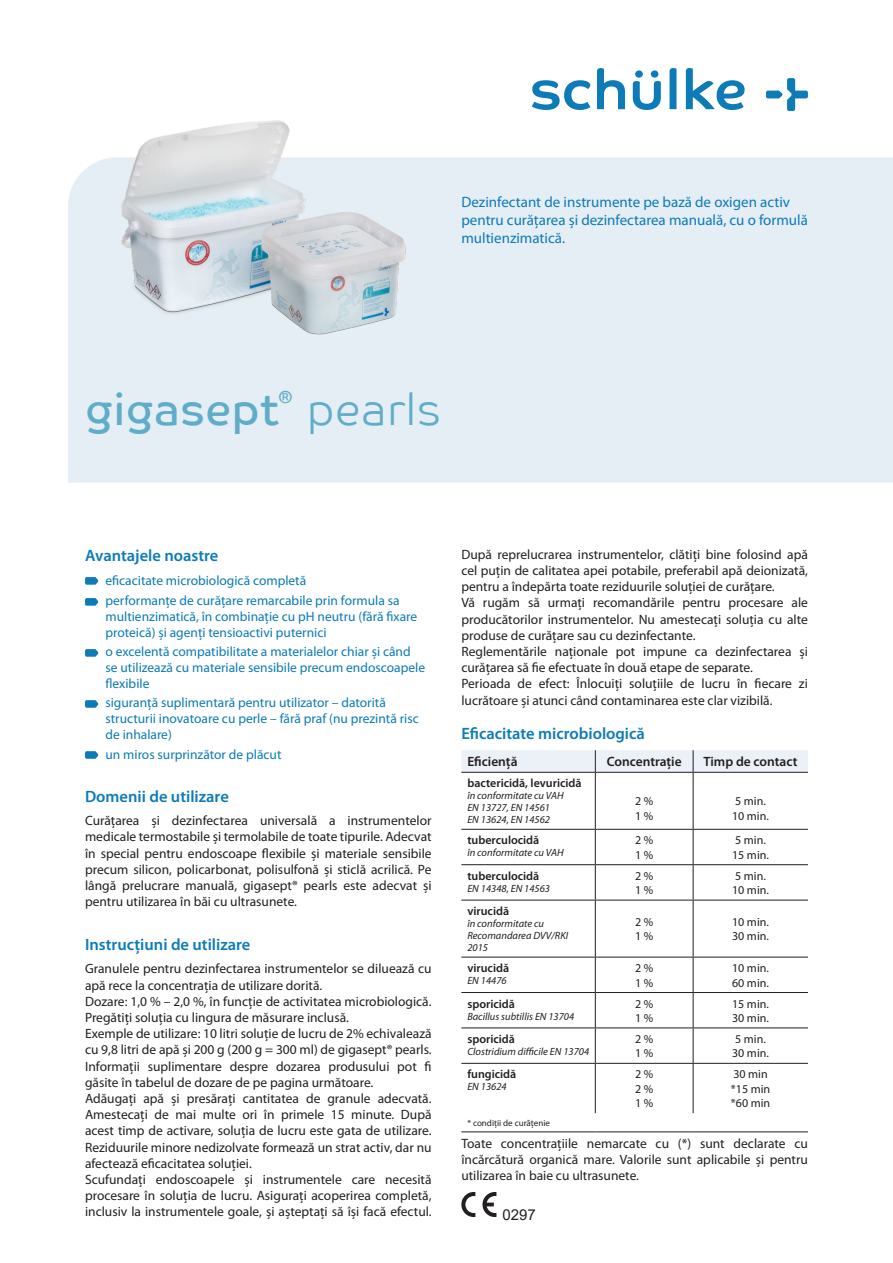
<style>
.page{position:relative;width:893px;height:1263px;background:#fff}
.page>*{position:absolute;margin:0;border:0;box-sizing:border-box;transform-origin:0 0}
.t1{font:44.55px "Co Text";color:#5fadc8}
.t2{font:44.55px "Co Text Lt";color:#5fadc8}
.t3{font:17.55px "Co Text";color:#5fadc8}
.t4{font:600 16.5px "Myriad Pro";color:#0c7bb8}
.t5{font:15px/18px "Myriad Pro";color:#0c7bb8}
.t6{font:15px "Arial";color:#231f20}
.t7{font:13.5px/16.2px "Myriad Pro";color:#231f20;text-align:justify}
.t8{font:13.5px/16.2px "Myriad Pro";color:#0c7bb8}
.t9{font:600 13.5px "Myriad Pro";color:#231f20}
.t10{font:12px/14.4px "Myriad Pro";color:#231f20}
.t11{font:600 12px "Myriad Pro";color:#231f20}
.t12{font:italic 10.5px/12px "Myriad Pro";color:#231f20}
.t13{font:9px "Myriad Pro";color:#231f20}
</style>
<div class="page">
<div style="left:68px;top:157px;width:825px;height:326px;background:#e5eef4"></div>
<svg style="left:633px;top:70px;width:28px;height:40px"></svg>
<svg style="left:532px;top:80px;width:58px;height:30px"></svg>
<svg style="left:597px;top:68px;width:28px;height:41px"></svg>
<svg style="left:669px;top:68px;width:7px;height:41px"></svg>
<svg style="left:686px;top:68px;width:59px;height:42px"></svg>
<svg style="left:766px;top:78px;width:42px;height:33px"></svg>
<svg style="left:85px;top:577px;width:13px;height:8px"></svg>
<svg style="left:85px;top:598px;width:13px;height:8px"></svg>
<svg style="left:85px;top:649px;width:13px;height:8px"></svg>
<svg style="left:85px;top:700px;width:13px;height:8px"></svg>
<svg style="left:85px;top:751px;width:13px;height:8px"></svg>
<svg style="left:461px;top:1192px;width:35px;height:25px"></svg>
<hr style="left:461px;top:772px;width:134px;height:1px;background:#231f20">
<hr style="left:595px;top:772px;width:98px;height:1px;background:#231f20">
<hr style="left:693px;top:772px;width:115px;height:1px;background:#231f20">
<hr style="left:461px;top:829px;width:134px;height:1px;background:#231f20">
<hr style="left:595px;top:829px;width:98px;height:1px;background:#231f20">
<hr style="left:693px;top:829px;width:115px;height:1px;background:#231f20">
<hr style="left:461px;top:864px;width:134px;height:1px;background:#231f20">
<hr style="left:595px;top:864px;width:98px;height:1px;background:#231f20">
<hr style="left:693px;top:864px;width:115px;height:1px;background:#231f20">
<hr style="left:461px;top:900px;width:134px;height:1px;background:#231f20">
<hr style="left:595px;top:900px;width:98px;height:1px;background:#231f20">
<hr style="left:693px;top:900px;width:115px;height:1px;background:#231f20">
<hr style="left:461px;top:957px;width:134px;height:1px;background:#231f20">
<hr style="left:595px;top:957px;width:98px;height:1px;background:#231f20">
<hr style="left:693px;top:957px;width:115px;height:1px;background:#231f20">
<hr style="left:461px;top:992px;width:134px;height:1px;background:#231f20">
<hr style="left:595px;top:992px;width:98px;height:1px;background:#231f20">
<hr style="left:693px;top:992px;width:115px;height:1px;background:#231f20">
<hr style="left:461px;top:1027px;width:134px;height:1px;background:#231f20">
<hr style="left:595px;top:1027px;width:98px;height:1px;background:#231f20">
<hr style="left:693px;top:1027px;width:115px;height:1px;background:#231f20">
<hr style="left:461px;top:1063px;width:134px;height:1px;background:#231f20">
<hr style="left:595px;top:1063px;width:98px;height:1px;background:#231f20">
<hr style="left:693px;top:1063px;width:115px;height:1px;background:#231f20">
<hr style="left:461px;top:1131px;width:134px;height:1px;background:#231f20">
<hr style="left:595px;top:1131px;width:98px;height:1px;background:#231f20">
<hr style="left:693px;top:1131px;width:115px;height:1px;background:#231f20">
<hr style="left:595px;top:773px;width:1px;height:56px;background:#231f20">
<hr style="left:595px;top:830px;width:1px;height:34px;background:#231f20">
<hr style="left:595px;top:865px;width:1px;height:35px;background:#231f20">
<hr style="left:595px;top:900px;width:1px;height:57px;background:#231f20">
<hr style="left:595px;top:957px;width:1px;height:35px;background:#231f20">
<hr style="left:595px;top:993px;width:1px;height:34px;background:#231f20">
<hr style="left:595px;top:1028px;width:1px;height:35px;background:#231f20">
<hr style="left:595px;top:1064px;width:1px;height:49px;background:#231f20">
<div style="left:461px;top:750px;width:347px;height:22px;background:#ecf1f7"></div>
<hr style="left:693px;top:773px;width:1px;height:56px;background:#231f20">
<hr style="left:693px;top:830px;width:1px;height:34px;background:#231f20">
<hr style="left:693px;top:865px;width:1px;height:35px;background:#231f20">
<hr style="left:693px;top:900px;width:1px;height:57px;background:#231f20">
<hr style="left:693px;top:957px;width:1px;height:35px;background:#231f20">
<hr style="left:693px;top:993px;width:1px;height:34px;background:#231f20">
<hr style="left:693px;top:1028px;width:1px;height:35px;background:#231f20">
<hr style="left:693px;top:1064px;width:1px;height:49px;background:#231f20">
<img style="left:121px;top:121px;width:285px;height:214px">
<p class="t5" style="left:461px;top:193px;width:348px">Dezinfectant de instrumente pe bază de oxigen activ pentru curățarea și dezinfectarea manuală, cu o formulă multienzimatică.</p>
<h1 class="t1" style="left:85px;top:383px;width:195px">gigasept</h1>
<p class="t3" style="left:278px;top:386px;width:16px">®</p>
<h1 class="t2" style="left:307px;top:383px;width:136px">pearls</h1>
<p class="t4" style="left:85px;top:545px;width:135px">Avantajele noastre</p>
<p class="t8" style="left:105px;top:570px;width:296px;line-height:19.8px">eficacitate microbiologică completă<br>performanțe de curățare remarcabile prin formula sa</p>
<p class="t8" style="left:105px;top:608px;width:313px">multienzimatică, în combinație cu pH neutru (fără fixare proteică) și agenți tensioactivi puternici</p>
<p class="t8" style="left:105px;top:643px;width:321px">o excelentă compatibilitate a materialelor chiar și când se utilizează cu materiale sensibile precum endoscoapele flexibile</p>
<p class="t8" style="left:105px;top:694px;width:315px">siguranță suplimentară pentru utilizator – datorită structurii inovatoare cu perle – fără praf (nu prezintă risc de inhalare)</p>
<p class="t8" style="left:105px;top:746px;width:178px">un miros surprinzător de plăcut</p>
<p class="t4" style="left:85px;top:786px;width:145px">Domenii de utilizare</p>
<p class="t7" style="left:85px;top:812px;width:348px">Curățarea și dezinfectarea universală a instrumentelor medicale termostabile și termolabile de toate tipurile. Adecvat în special pentru endoscoape flexibile și materiale sensibile precum silicon, policarbonat, polisulfonă și sticlă acrilică. Pe lângă prelucrare manuală, gigasept® pearls este adecvat și pentru utilizarea în băi cu ultrasunete.</p>
<p class="t4" style="left:85px;top:934px;width:167px">Instrucţiuni de utilizare</p>
<p class="t7" style="left:85px;top:960px;width:348px;text-align:left">Granulele pentru dezinfectarea instrumentelor se diluează cu apă rece la concentrația de utilizare dorită.<br>Dozare: 1,0 % – 2,0 %, în funcție de activitatea microbiologică.<br>Pregătiți soluția cu lingura de măsurare inclusă.<br>Exemple de utilizare: 10 litri soluție de lucru de 2% echivalează cu 9,8 litri de apă și 200 g (200 g = 300 ml) de gigasept® pearls.<br>Informații suplimentare despre dozarea produsului pot fi găsite în tabelul de dozare de pe pagina următoare.<br>Adăugați apă și presărați cantitatea de granule adecvată.<br>Amestecați de mai multe ori în primele 15 minute. După acest timp de activare, soluția de lucru este gata de utilizare.<br>Reziduurile minore nedizolvate formează un strat activ, dar nu afectează eficacitatea soluției.<br>Scufundați endoscoapele și instrumentele care necesită procesare în soluția de lucru. Asigurați acoperirea completă, inclusiv la instrumentele goale, și așteptați să își facă efectul.</p>
<p class="t7" style="left:461px;top:546px;width:348px;text-align:left">După reprelucrarea instrumentelor, clătiți bine folosind apă cel puțin de calitatea apei potabile, preferabil apă deionizată, pentru a îndepărta toate reziduurile soluției de curățare.<br>Vă rugăm să urmați recomandările pentru procesare ale producătorilor instrumentelor. Nu amestecați soluția cu alte produse de curățare sau cu dezinfectante.<br>Reglementările naționale pot impune ca dezinfectarea și curățarea să fie efectuate în două etape de separate.<br>Perioada de efect: Înlocuiți soluțiile de lucru în fiecare zi lucrătoare și atunci când contaminarea este clar vizibilă.</p>
<p class="t4" style="left:461px;top:723px;width:185px">Eficacitate microbiologică</p>
<p class="t9" style="left:467px;top:753px;width:52px">Eficiență</p>
<p class="t9" style="left:607px;top:753px;width:76px">Concentrație</p>
<p class="t9" style="left:704px;top:753px;width:95px">Timp de contact</p>
<p class="t11" style="left:467px;top:776px;width:116px">bactericidă, levuricidă</p>
<p class="t12" style="left:467px;top:790px;width:98px">în conformitate cu VAH<br>EN 13727, EN 14561<br>EN 13624, EN 14562</p>
<p class="t10" style="left:635px;top:794px;width:20px">2 %<br>1 %</p>
<p class="t10" style="left:732px;top:794px;width:38px">5 min.<br>10 min.</p>
<p class="t11" style="left:467px;top:833px;width:74px">tuberculocidă</p>
<p class="t12" style="left:467px;top:847px;width:98px">în conformitate cu VAH</p>
<p class="t10" style="left:635px;top:833px;width:20px">2 %<br>1 %</p>
<p class="t10" style="left:732px;top:833px;width:38px">5 min.<br>15 min.</p>
<p class="t11" style="left:467px;top:868px;width:74px">tuberculocidă</p>
<p class="t12" style="left:467px;top:882px;width:84px">EN 14348, EN 14563</p>
<p class="t10" style="left:635px;top:868px;width:20px">2 %<br>1 %</p>
<p class="t10" style="left:732px;top:868px;width:38px">5 min.<br>10 min.</p>
<p class="t11" style="left:467px;top:903px;width:43px">virucidă</p>
<p class="t12" style="left:467px;top:917px;width:102px">în conformitate cu<br>Recomandarea DVV/RKI<br>2015</p>
<p class="t10" style="left:635px;top:914px;width:20px">2 %<br>1 %</p>
<p class="t10" style="left:732px;top:914px;width:38px">10 min.<br>30 min.</p>
<p class="t11" style="left:467px;top:960px;width:43px">virucidă</p>
<p class="t12" style="left:467px;top:974px;width:41px">EN 14476</p>
<p class="t10" style="left:635px;top:961px;width:20px">2 %<br>1 %</p>
<p class="t10" style="left:732px;top:961px;width:38px">10 min.<br>60 min.</p>
<p class="t11" style="left:467px;top:996px;width:49px">sporicidă</p>
<p class="t12" style="left:467px;top:1010px;width:108px">Bacillus subtillis EN 13704</p>
<p class="t10" style="left:635px;top:996px;width:20px">2 %<br>1 %</p>
<p class="t10" style="left:732px;top:996px;width:38px">15 min.<br>30 min.</p>
<p class="t11" style="left:467px;top:1031px;width:49px">sporicidă</p>
<p class="t12" style="left:467px;top:1045px;width:123px">Clostridium difficile EN 13704</p>
<p class="t10" style="left:635px;top:1031px;width:20px">2 %<br>1 %</p>
<p class="t10" style="left:732px;top:1031px;width:38px">5 min.<br>30 min.</p>
<p class="t11" style="left:467px;top:1067px;width:50px">fungicidă</p>
<p class="t12" style="left:467px;top:1081px;width:41px">EN 13624</p>
<p class="t10" style="left:635px;top:1067px;width:20px;text-align:justify">2 % 2 % 1 %</p>
<p class="t10" style="left:731px;top:1067px;width:41px">30 min *15 min *60 min</p>
<p class="t13" style="left:467px;top:1117px;width:84px">* condiții de curățenie</p>
<p class="t7" style="left:461px;top:1135px;width:348px">Toate concentrațiile nemarcate cu (*) sunt declarate cu încărcătură organică mare. Valorile sunt aplicabile și pentru utilizarea în baie cu ultrasunete.</p>
<p class="t6" style="left:502px;top:1205px;width:35px">0297</p>
</div>
